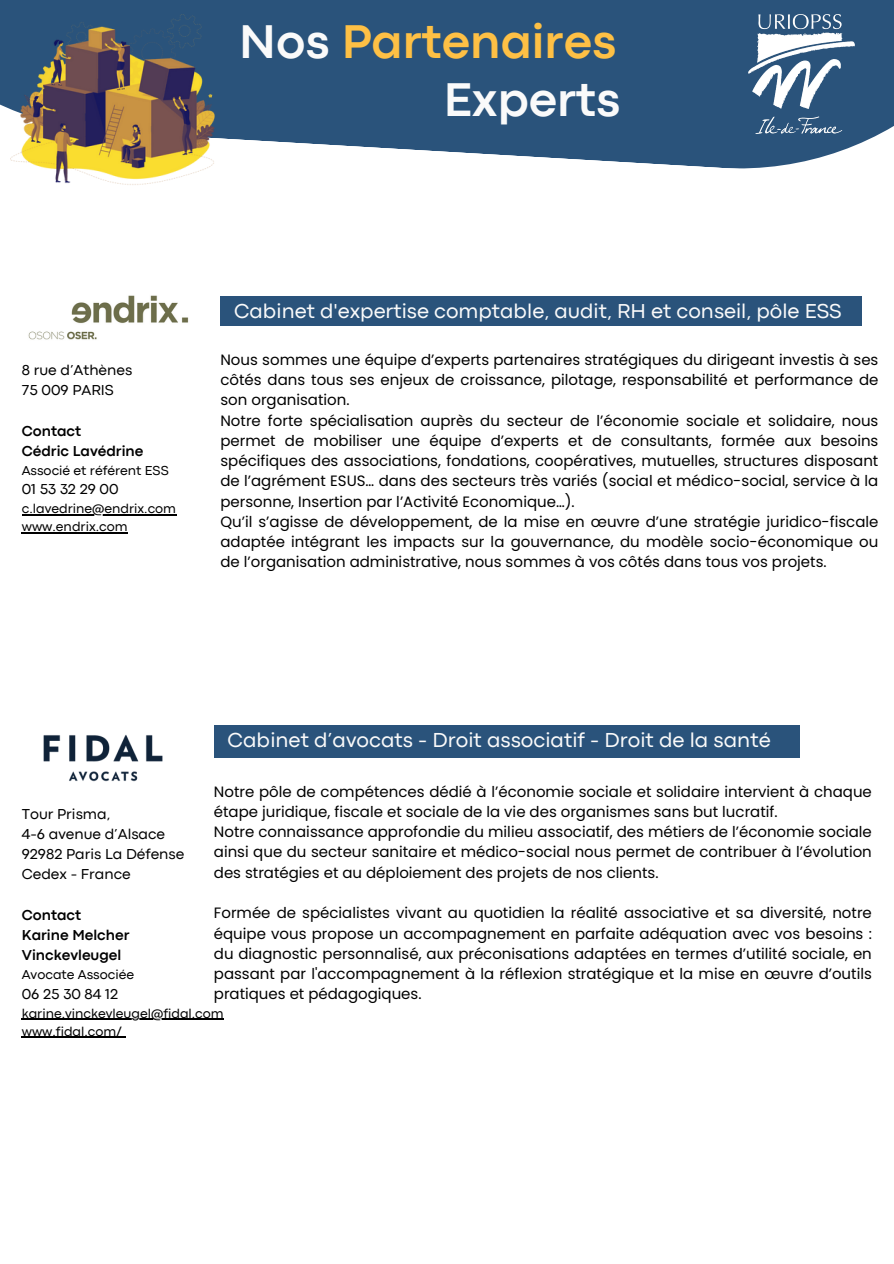
<style>
.page{position:relative;width:894px;height:1264px;background:#fff}
.page>*{position:absolute;margin:0;border:0;box-sizing:border-box;transform-origin:0 0}
.t1{font:700 49.35px/57.3px "Codec Pro";color:#fec045;text-align:right}
.t2{font:21.15px "Codec Pro";color:#fafafa}
.t3{font:21px "Codec Pro";color:#fafafa}
.t4{font:15px/20.2px "Poppins";color:#000;text-align:justify}
.t5{font:15px "Codec Pro";color:#000}
.t6{font:700 15px/20.2px "Codec Pro";color:#000}
.t7{font:13.5px "Codec Pro";color:#000}
.s1{color:#fafafa}
</style>
<div class="page">
<svg style="left:0;top:0;width:893px;height:169px;background:#3f6488"></svg>
<img style="left:11px;top:14px;width:228px;height:171px">
<img style="left:748px;top:14px;width:105px;height:120px">
<img style="left:28px;top:295px;width:161px;height:45px">
<div style="left:220px;top:297px;width:641px;height:29px;background:#2a537b"></div>
<hr style="left:22px;top:514px;width:154px;height:1px;background:#000">
<hr style="left:22px;top:532px;width:106px;height:1px;background:#000">
<img style="left:43px;top:734px;width:120px;height:48px">
<div style="left:214px;top:725px;width:584px;height:32px;background:#2a537b"></div>
<hr style="left:22px;top:1018px;width:202px;height:1px;background:#000">
<hr style="left:22px;top:1036px;width:100px;height:1px;background:#000">
<p class="t1" style="left:239px;top:17px;width:382px"><span class="s1">Nos</span> Partenaires<br><span class="s1">Experts</span></p>
<p class="t5" style="left:22px;top:364px;width:112px">8 rue d’Athènes</p>
<p class="t5" style="left:22px;top:385px;width:93px">75 009 PARIS</p>
<p class="t6" style="left:22px;top:421px;width:61px">Contact</p>
<p class="t6" style="left:22px;top:442px;width:123px">Cédric Lavédrine</p>
<p class="t7" style="left:22px;top:466px;width:148px">Associé et référent ESS</p>
<p class="t5" style="left:22px;top:484px;width:98px">01 53 32 29 00</p>
<p class="t7" style="left:22px;top:504px;width:156px">c.lavedrine@endrix.com</p>
<p class="t7" style="left:22px;top:522px;width:107px">www.endrix.com</p>
<p class="t3" style="left:234px;top:303px;width:609px">Cabinet d'expertise comptable, audit, RH et conseil, pôle ESS</p>
<h1 class="t4" style="left:220px;top:349px;width:659px">Nous sommes une équipe d’experts partenaires stratégiques du dirigeant investis à ses côtés dans tous ses enjeux de croissance, pilotage, responsabilité et performance de son organisation.</h1>
<p class="t4" style="left:220px;top:410px;width:659px">Notre forte spécialisation auprès du secteur de l’économie sociale et solidaire, nous permet de mobiliser une équipe d’experts et de consultants, formée aux besoins spécifiques des associations, fondations, coopératives, mutuelles, structures disposant de l’agrément ESUS… dans des secteurs très variés (social et médico-social, service à la personne, Insertion par l’Activité Economique…).</p>
<h2 class="t4" style="left:220px;top:511px;width:659px">Qu’il s’agisse de développement, de la mise en œuvre d’une stratégie juridico-fiscale adaptée intégrant les impacts sur la gouvernance, du modèle socio-économique ou de l’organisation administrative, nous sommes à vos côtés dans tous vos projets.</h2>
<p class="t2" style="left:227px;top:732px;width:544px">Cabinet d’avocats - Droit associatif - Droit de la santé</p>
<p class="t4" style="left:214px;top:781px;width:659px">Notre pôle de compétences dédié à l’économie sociale et solidaire intervient à chaque étape juridique, fiscale et sociale de la vie des organismes sans but lucratif.</p>
<p class="t4" style="left:214px;top:821px;width:659px">Notre connaissance approfondie du milieu associatif, des métiers de l’économie sociale ainsi que du secteur sanitaire et médico-social nous permet de contribuer à l’évolution des stratégies et au déploiement des projets de nos clients.</p>
<p class="t4" style="left:214px;top:902px;width:659px">Formée de spécialistes vivant au quotidien la réalité associative et sa diversité, notre équipe vous propose un accompagnement en parfaite adéquation avec vos besoins : du diagnostic personnalisé, aux préconisations adaptées en termes d’utilité sociale, en passant par l'accompagnement à la réflexion stratégique et la mise en œuvre d’outils pratiques et pédagogiques.</p>
<h2 class="t5" style="left:22px;top:808px;width:90px">Tour Prisma,</h2>
<p class="t5" style="left:22px;top:828px;width:145px">4-6 avenue d’Alsace</p>
<p class="t5" style="left:22px;top:848px;width:164px">92982 Paris La Défense</p>
<p class="t5" style="left:22px;top:869px;width:110px">Cedex - France</p>
<p class="t6" style="left:22px;top:905px;width:61px">Contact</p>
<p class="t6" style="left:22px;top:926px;width:109px">Karine Melcher<br>Vinckevleugel</p>
<p class="t7" style="left:22px;top:970px;width:114px">Avocate Associée</p>
<p class="t5" style="left:22px;top:988px;width:98px">06 25 30 84 12</p>
<p class="t7" style="left:22px;top:1008px;width:203px">karine.vinckevleugel@fidal.com</p>
<p class="t7" style="left:22px;top:1026px;width:101px">www.fidal.com/</p>
</div>
